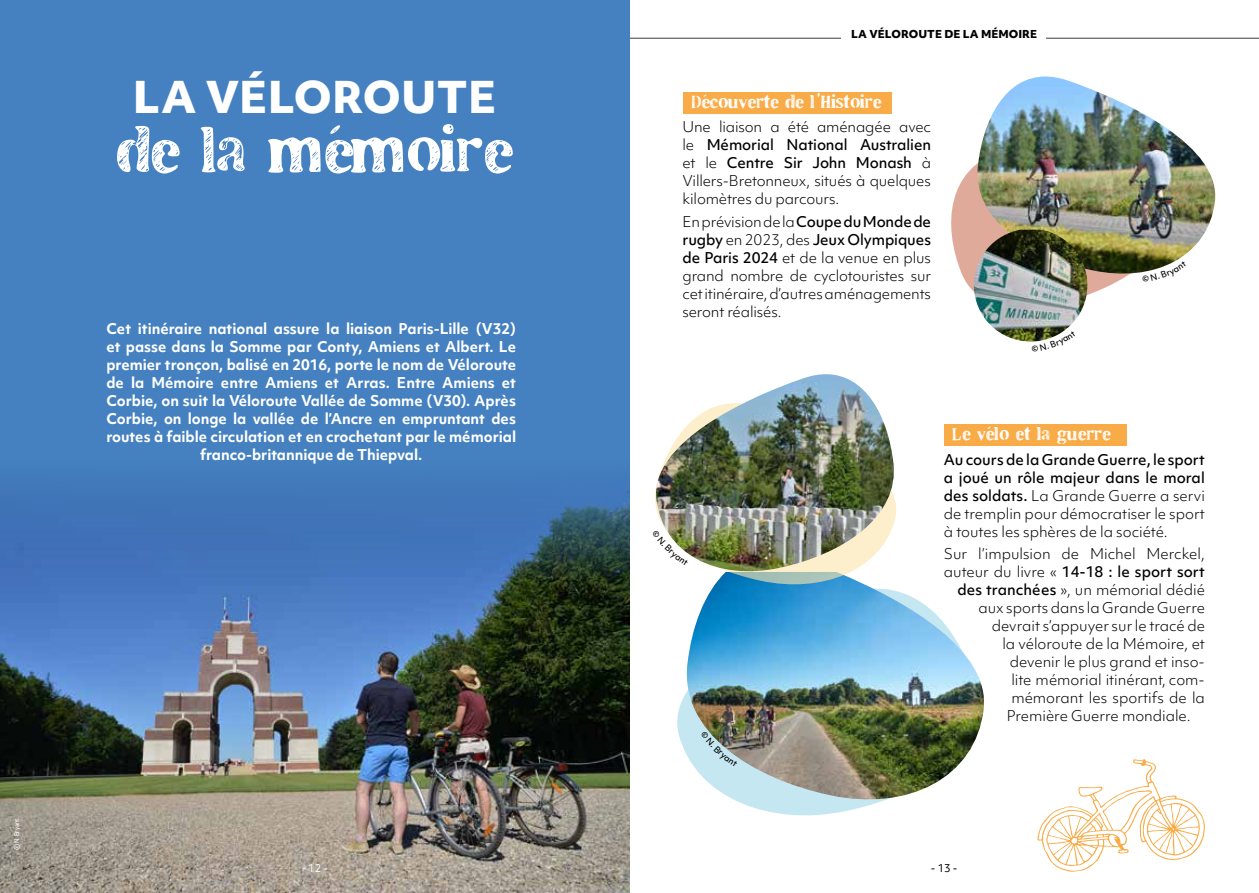
<style>
.page{position:relative;width:1259px;height:893px;background:#fff}
.page>*{position:absolute;margin:0;border:0;box-sizing:border-box;transform-origin:0 0}
.t1{font:62.4px "LL Cooper";color:#fff}
.t2{font:800 42px "Objektiv Mk 1";color:#fff}
.t3{font:18px "LL Cooper";letter-spacing:.01em;color:#fff}
.t4{font:300 14.25px/18px "Objektiv Mk 1";color:#000;text-align:justify}
.t5{font:700 14.25px/18px "Objektiv Mk 1";color:#fff;text-align:center}
.t6{font:500 14.25px "Objektiv Mk 1";color:#000}
.t7{font:800 10.5px "Objektiv Mk 1";color:#000}
.t8{font:10.5px "Objektiv Mk 1";color:#fff}
.t9{font:10.5px "Objektiv Mk 1";color:#000}
.t10{font:condensed 7.05px "TT Rounds Neue";letter-spacing:-.025em;color:#fff}
.s1{font-weight:500}
.s2{font-weight:300}
</style>
<div class="page">
<div style="left:0;top:0;width:629px;height:502px;background:#4581c0"></div>
<img style="left:0;top:448px;width:630px;height:445px">
<svg style="left:0;top:448px;width:629px;height:135px;fill:#4176ba"></svg>
<hr style="left:630px;top:38px;width:629px;height:1px;background:#3c3c3b">
<div style="left:841px;top:23px;width:205px;height:23px;background:#fff"></div>
<svg style="left:677px;top:710px;width:173px;height:106px"></svg>
<img style="left:679px;top:594px;width:305px;height:216px">
<svg style="left:709px;top:508px;width:196px;height:86px"></svg>
<svg style="left:951px;top:169px;width:162px;height:126px;fill:#e0aa9b"></svg>
<img style="left:971px;top:77px;width:245px;height:207px">
<img style="left:974px;top:230px;width:113px;height:112px">
<div style="left:944px;top:424px;width:182px;height:21px;background:#f8ab46"></div>
<div style="left:683px;top:92px;width:209px;height:22px;background:#f8ab46"></div>
<svg style="left:1037px;top:759px;width:168px;height:113px"></svg>
<img style="left:655px;top:374px;width:241px;height:198px">
<svg style="left:1142px;top:261px;width:44px;height:21px"></svg>
<svg style="left:1032px;top:331px;width:44px;height:11px"></svg>
<svg style="left:655px;top:530px;width:33px;height:35px"></svg>
<svg style="left:701px;top:731px;width:36px;height:36px"></svg>
<p class="t10" style="left:12px;top:850px;width:33px;rotate:-90deg">© N. Bryant</p>
<h2 class="t2" style="left:133px;top:67px;width:365px">LA VÉLOROUTE</h2>
<h1 class="t1" style="left:117px;top:114px;width:397px">de la mémoire</h1>
<p class="t5" style="left:106px;top:319px;width:411px">Cet itinéraire national assure la liaison Paris-Lille (V32) et passe dans la Somme par Conty, Amiens et Albert. Le premier tronçon, balisé en 2016, porte le nom de Véloroute de la Mémoire entre Amiens et Arras. Entre Amiens et Corbie, on suit la Véloroute Vallée de Somme (V30). Après Corbie, on longe la vallée de l’Ancre en empruntant des routes à faible circulation et en crochetant par le mémorial franco-britannique de Thiepval.</p>
<p class="t7" style="left:851px;top:26px;width:187px">LA VÉLOROUTE DE LA MÉMOIRE</p>
<p class="t3" style="left:691px;top:92px;width:192px">Découverte de l’Histoire</p>
<p class="t4" style="left:682px;top:118px;width:250px">Une liaison a été aménagée avec le <span class="s1">Mémorial National Australien </span>et le <span class="s1">Centre Sir John Monash</span> à Villers-Bretonneux, situés à quelques kilomètres du parcours.</p>
<p class="t4" style="left:682px;top:212px;width:250px">En prévision de la <span class="s1">Coupe du Monde de rugby</span> en 2023, des <span class="s1">Jeux Olympiques de Paris 2024</span> et de la venue en plus grand nombre de cyclotouristes sur cet itinéraire, d’autres aménagements seront réalisés.</p>
<p class="t3" style="left:952px;top:424px;width:160px">Le vélo et la guerre</p>
<p class="t4" style="left:944px;top:451px;width:263px"><span class="s1">Au cours de la Grande Guerre, le sport a joué un rôle majeur dans le moral des soldats.</span> La Grande Guerre a servi de tremplin pour démocratiser le sport à toutes les sphères de la société.</p>
<p class="t4" style="left:944px;top:545px;width:263px">Sur l’impulsion de Michel Merckel,</p>
<p class="t6" style="left:944px;top:562px;width:263px"><span class="s2">auteur du livre «</span> 14-18 : le sport sort</p>
<p class="t4" style="left:957px;top:581px;width:249px"><span class="s1">des tranchées</span> », un mémorial dédié</p>
<p class="t4" style="left:978px;top:599px;width:228px">aux sports dans la Grande Guerre</p>
<p class="t4" style="left:992px;top:617px;width:215px">devrait s’appuyer sur le tracé de</p>
<p class="t4" style="left:1002px;top:635px;width:204px">la véloroute de la Mémoire, et</p>
<p class="t4" style="left:1010px;top:653px;width:196px">devenir le plus grand et inso-</p>
<p class="t4" style="left:1011px;top:671px;width:195px">lite mémorial itinérant, com-</p>
<p class="t4" style="left:1011px;top:689px;width:195px">mémorant les sportifs de la</p>
<p class="t4" style="left:1007px;top:707px;width:185px">Première Guerre mondiale.</p>
<p class="t8" style="left:301px;top:861px;width:28px">- 12 -</p>
<p class="t9" style="left:931px;top:861px;width:28px">- 13 -</p>
</div>
